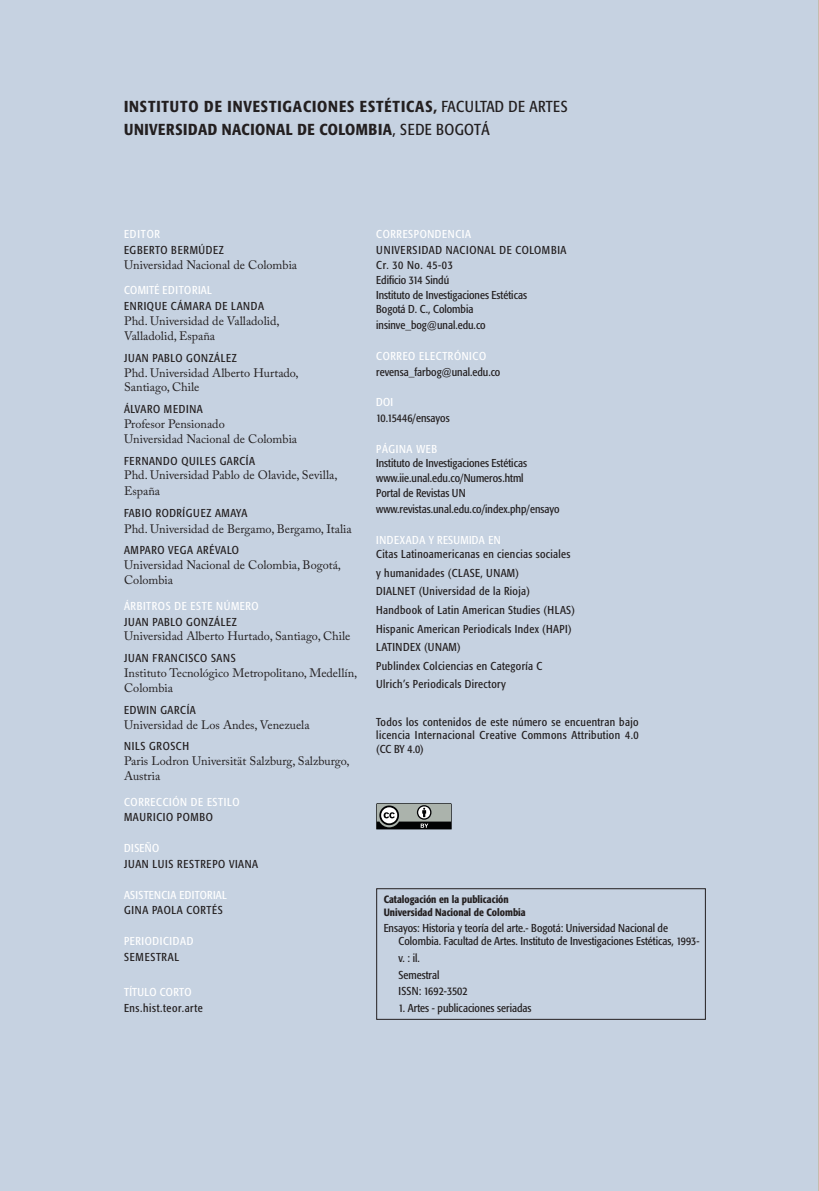
<style>
.page{position:relative;width:819px;height:1191px;background:#c6d2e1}
.page>*{position:absolute;margin:0;border:0;box-sizing:border-box;transform-origin:0 0}
.t1{font:500 condensed 15.75px "Formata";letter-spacing:.055em;color:#231f20}
.t2{font:500 condensed 15.75px "Formata";letter-spacing:.035em;color:#231f20}
.BAND_institución{font:12.25px/14.9px "Adobe Caslon Pro";color:#231f20}
.BAND_nombre{font:condensed 11.38px/12.8px "Formata";color:#231f20}
.BAND_nombre-2{font:condensed 11.38px "Formata";letter-spacing:.03em;color:#231f20}
.BAND_nombre-3{font:condensed 11.38px "Formata";letter-spacing:.05em;color:#231f20}
.BAND_cargo{font:condensed 11.38px "Formata";letter-spacing:.055em;color:#fff}
.BAND_cargo-2{font:condensed 11.38px "Formata";letter-spacing:.025em;color:#fff}
.BAND_institución-2{font:condensed 11.38px "Formata";letter-spacing:.05em;color:#231f20}
.BAND_cargo-3{font:condensed 11.38px "Formata";letter-spacing:.05em;color:#231f20}
.BAND_nombre-4{font:condensed 11.38px "Formata";letter-spacing:.06em;color:#231f20}
.BAND_nombre-5{font:condensed 11.38px "Formata";letter-spacing:.055em;color:#231f20}
.BAND_nombre-6{font:condensed 11.38px "Formata";letter-spacing:.07em;color:#231f20}
.t3{font:500 condensed 10.5px "Formata";color:#231f20}
.s1{font-weight:400}
</style>
<div class="page">
<div style="left:376px;top:888px;width:329px;height:131px;border:1px solid #231f20"></div>
<svg style="left:376px;top:803px;width:82px;height:33px;background:#898f91"></svg>
<p class="t1" style="left:124px;top:97px;width:445px">INSTITUTO DE INVESTIGACIONES ESTÉTICAS, <span class="s1">FACULTAD DE ARTES</span></p>
<p class="t2" style="left:124px;top:119px;width:367px">UNIVERSIDAD NACIONAL DE COLOMBIA<span class="s1">, SEDE BOGOTÁ</span></p>
<p class="BAND_cargo" style="left:124px;top:227px;width:38px">EDITOR</p>
<p class="BAND_nombre-4" style="left:124px;top:243px;width:101px">EGBERTO BERMÚDEZ</p>
<p class="BAND_institución" style="left:124px;top:257px;width:175px">Universidad Nacional de Colombia</p>
<p class="BAND_cargo-2" style="left:124px;top:284px;width:89px">COMITÉ EDITORIAL</p>
<p class="BAND_nombre-3" style="left:124px;top:299px;width:141px">ENRIQUE CÁMARA DE LANDA</p>
<p class="BAND_institución" style="left:124px;top:313px;width:157px">Phd. Universidad de Valladolid,</p>
<p class="BAND_institución" style="left:124px;top:328px;width:93px">Valladolid, España</p>
<p class="BAND_institución-2" style="left:124px;top:351px;width:114px">JUAN PABLO GONZÁLEZ</p>
<p class="BAND_institución" style="left:124px;top:365px;width:176px">Phd. Universidad Alberto Hurtado,<br>Santiago, Chile</p>
<p class="BAND_nombre-3" style="left:124px;top:402px;width:80px">ÁLVARO MEDINA</p>
<p class="BAND_institución" style="left:124px;top:416px;width:175px">Profesor Pensionado<br>Universidad Nacional de Colombia</p>
<p class="BAND_nombre-3" style="left:124px;top:454px;width:132px">FERNANDO QUILES GARCÍA</p>
<p class="BAND_institución" style="left:124px;top:467px;width:215px;line-height:15.8px">Phd. Universidad Pablo de Olavide, Sevilla,<br>España</p>
<p class="BAND_nombre-3" style="left:124px;top:506px;width:125px">FABIO RODRÍGUEZ AMAYA</p>
<p class="BAND_institución" style="left:124px;top:521px;width:229px">Phd. Universidad de Bergamo, Bergamo, Italia</p>
<p class="BAND_nombre-3" style="left:124px;top:544px;width:116px">AMPARO VEGA ARÉVALO</p>
<p class="BAND_institución" style="left:124px;top:557px;width:218px">Universidad Nacional de Colombia, Bogotá,<br>Colombia</p>
<p class="BAND_cargo" style="left:124px;top:599px;width:136px">ÁRBITROS DE ESTE NÚMERO</p>
<p class="BAND_nombre-3" style="left:124px;top:615px;width:114px">JUAN PABLO GONZÁLEZ</p>
<p class="BAND_institución" style="left:124px;top:629px;width:228px">Universidad Alberto Hurtado, Santiago, Chile</p>
<p class="BAND_institución-2" style="left:124px;top:651px;width:113px">JUAN FRANCISCO SANS</p>
<p class="BAND_institución" style="left:124px;top:665px;width:235px">Instituto Tecnológico Metropolitano, Medellín,<br>Colombia</p>
<p class="BAND_nombre-3" style="left:124px;top:703px;width:73px">EDWIN GARCÍA</p>
<p class="BAND_institución" style="left:124px;top:717px;width:187px">Universidad de Los Andes, Venezuela</p>
<p class="BAND_nombre-5" style="left:124px;top:739px;width:67px">NILS GROSCH</p>
<p class="BAND_institución" style="left:124px;top:753px;width:227px">Paris Lodron Universität Salzburg, Salzburgo,<br>Austria</p>
<p class="BAND_cargo" style="left:124px;top:795px;width:117px">CORRECCIÓN DE ESTILO</p>
<p class="BAND_nombre-3" style="left:124px;top:810px;width:90px">MAURICIO POMBO</p>
<p class="BAND_cargo" style="left:124px;top:841px;width:37px">DISEÑO</p>
<p class="BAND_cargo-3" style="left:124px;top:857px;width:135px">JUAN LUIS RESTREPO VIANA</p>
<p class="BAND_cargo-2" style="left:124px;top:887px;width:104px">ASISTENCIA EDITORIAL</p>
<p class="BAND_nombre-3" style="left:124px;top:903px;width:100px">GINA PAOLA CORTÉS</p>
<p class="BAND_cargo" style="left:124px;top:934px;width:71px">PERIODICIDAD</p>
<p class="BAND_nombre-6" style="left:124px;top:950px;width:57px">SEMESTRAL</p>
<p class="BAND_cargo-2" style="left:124px;top:985px;width:69px">TÍTULO CORTO</p>
<p class="BAND_nombre-3" style="left:124px;top:1001px;width:80px">Ens.hist.teor.arte</p>
<p class="BAND_cargo" style="left:376px;top:227px;width:96px">CORRESPONDENCIA</p>
<p class="BAND_nombre-3" style="left:376px;top:243px;width:192px">UNIVERSIDAD NACIONAL DE COLOMBIA</p>
<p class="BAND_nombre-2" style="left:376px;top:258px;width:78px">Cr. 30 No. 45-03</p>
<p class="BAND_nombre" style="left:376px;top:273px;width:74px">Edificio 314 Sindú</p>
<p class="BAND_nombre" style="left:376px;top:288px;width:152px">Instituto de Investigaciones Estéticas</p>
<p class="BAND_nombre" style="left:376px;top:303px;width:99px">Bogotá D. C., Colombia</p>
<p class="BAND_nombre" style="left:376px;top:319px;width:111px">insinve_bog@unal.edu.co</p>
<p class="BAND_cargo" style="left:376px;top:349px;width:111px">CORREO ELECTRÓNICO</p>
<p class="BAND_nombre" style="left:376px;top:365px;width:126px">revensa_farbog@unal.edu.co</p>
<p class="BAND_cargo" style="left:376px;top:395px;width:18px">DOI</p>
<p class="BAND_nombre" style="left:376px;top:411px;width:75px">10.15446/ensayos</p>
<p class="BAND_cargo" style="left:376px;top:442px;width:62px">PÁGINA WEB</p>
<p class="BAND_nombre" style="left:376px;top:457px;width:152px">Instituto de Investigaciones Estéticas</p>
<p class="BAND_nombre" style="left:376px;top:472px;width:149px">www.iie.unal.edu.co/Numeros.html</p>
<p class="BAND_nombre" style="left:376px;top:487px;width:91px">Portal de Revistas UN</p>
<p class="BAND_nombre" style="left:376px;top:502px;width:185px">www.revistas.unal.edu.co/index.php/ensayo</p>
<p class="BAND_cargo" style="left:376px;top:534px;width:126px">INDEXADA Y RESUMIDA EN</p>
<p class="BAND_nombre-2" style="left:376px;top:547px;width:196px">Citas Latinoamericanas en ciencias sociales</p>
<p class="BAND_nombre-2" style="left:376px;top:566px;width:144px">y humanidades (CLASE, UNAM)</p>
<p class="BAND_nombre-2" style="left:376px;top:584px;width:155px">DIALNET (Universidad de la Rioja)</p>
<p class="BAND_nombre-2" style="left:376px;top:603px;width:200px">Handbook of Latin American Studies (HLAS)</p>
<p class="BAND_nombre-2" style="left:376px;top:622px;width:197px">Hispanic American Periodicals Index (HAPI)</p>
<p class="BAND_nombre-2" style="left:376px;top:640px;width:86px">LATINDEX (UNAM)</p>
<p class="BAND_nombre-2" style="left:376px;top:659px;width:168px">Publindex Colciencias en Categoría C</p>
<p class="BAND_nombre-2" style="left:376px;top:678px;width:131px">Ulrich’s Periodicals Directory</p>
<p class="BAND_nombre-2" style="left:376px;top:715px;width:264px">Todos los contenidos de este número se encuentran bajo</p>
<p class="BAND_nombre-2" style="left:376px;top:728px;width:264px">licencia Internacional Creative Commons Attribution 4.0</p>
<p class="BAND_nombre-2" style="left:376px;top:742px;width:49px">(CC BY 4.0)</p>
<p class="t3" style="left:383px;top:893px;width:127px">Catalogación en la publicación</p>
<p class="t3" style="left:383px;top:905px;width:143px">Universidad Nacional de Colombia</p>
<p class="BAND_nombre" style="left:398px;top:922px;width:302px;text-indent:-15px">Ensayos: Historia y teoría del arte.- Bogotá: Universidad Nacional de<br>Colombia. Facultad de Artes. Instituto de Investigaciones Estéticas, 1993-</p>
<p class="BAND_nombre-2" style="left:398px;top:951px;width:23px">v. : il.</p>
<p class="BAND_nombre" style="left:398px;top:968px;width:42px">Semestral</p>
<p class="BAND_nombre" style="left:398px;top:985px;width:71px">ISSN: 1692-3502</p>
<p class="BAND_nombre" style="left:398px;top:1001px;width:134px">1. Artes - publicaciones seriadas</p>
</div>
